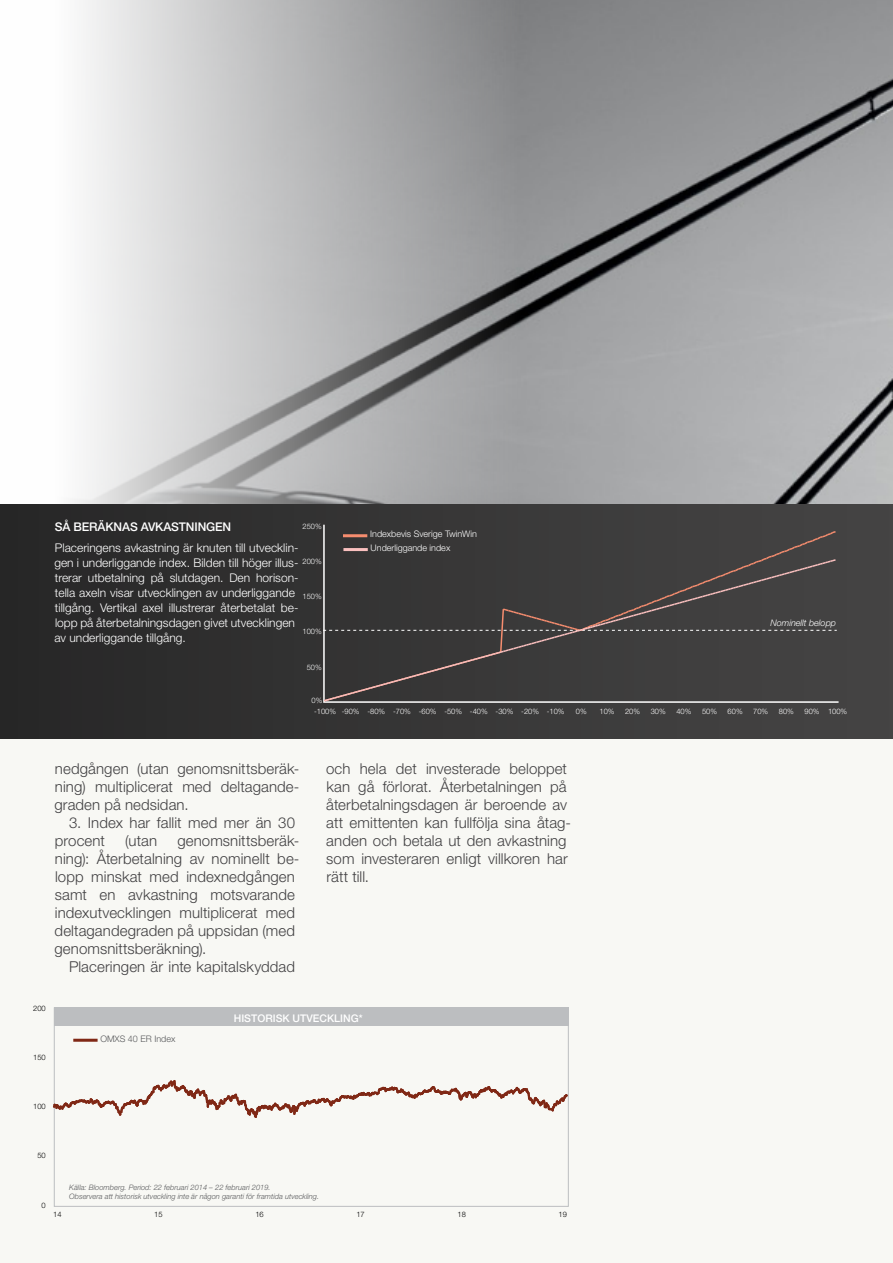
<style>
.page{position:relative;width:893px;height:1263px;background:#fff}
.page>*{position:absolute;margin:0;border:0;box-sizing:border-box;transform-origin:0 0}
.t1{font:300 15px/18px "Helvetica Neue LT Std";letter-spacing:.005em;color:#414042}
.t2{font:300 12px/15px "Helvetica Neue LT Std";color:#fff}
.t3{font:500 12px "Helvetica Neue LT Std";letter-spacing:-.01em;color:#fff}
.t4{font:500 10.5px "Helvetica Neue LT Std";color:#fff}
.t5{font:300 9px "Helvetica Neue LT Std";color:#fff}
.t6{font:italic 300 9px "Helvetica Neue LT Std";color:#fff}
.t7{font:300 9px "Helvetica Neue LT Std";color:#58595b}
.t8{font:italic 300 7.5px/9px "Helvetica Neue LT Std";color:#58595b}
.t9{font:300 7.5px "Helvetica Neue LT Std";color:#fff}
.t10{font:300 7.5px "Helvetica Neue LT Std";color:#000}
</style>
<div class="page">
<img style="left:72px;top:0;width:821px;height:504px">
<div style="left:0;top:730px;width:893px;height:533px;background:#f8f8f4"></div>
<div style="left:0;top:504px;width:893px;height:234px;background:linear-gradient(to right,#272727,#464545)"></div>
<div style="left:54px;top:1007px;width:515px;height:200px;border:1px solid #bcbec0"></div>
<hr style="left:75px;top:1039px;width:21px;height:3px;background:#802815">
<div style="left:54px;top:1008px;width:514px;height:18px;background:#bcbec0"></div>
<svg style="left:53px;top:1081px;width:515px;height:36px"></svg>
<svg style="left:322px;top:523px;width:518px;height:180px;background:#4d4c4c"></svg>
<svg style="left:323px;top:530px;width:514px;height:172px;background:#413e3e"></svg>
<p class="t3" style="left:55px;top:519px;width:178px">SÅ BERÄKNAS AVKASTNINGEN</p>
<p class="t2" style="left:54px;top:540px;width:246px">Placeringens avkastning är knuten till utvecklin&shy;gen i underliggande index. Bilden till höger illus&shy;trerar utbetalning på slutdagen. Den horison&shy;tella axeln visar utvecklingen av underliggande tillgång. Vertikal axel illustrerar återbetalat be&shy;lopp på återbetalningsdagen givet utvecklingen av underliggande tillgång.</p>
<p class="t9" style="left:302px;top:521px;width:21px">250%</p>
<p class="t9" style="left:302px;top:557px;width:21px">200%</p>
<p class="t9" style="left:302px;top:592px;width:21px">150%</p>
<p class="t9" style="left:302px;top:627px;width:21px">100%</p>
<p class="t9" style="left:307px;top:662px;width:17px">50%</p>
<p class="t9" style="left:311px;top:695px;width:12px">0%</p>
<p class="t5" style="left:370px;top:529px;width:108px">Indexbevis Sverige TwinWin</p>
<p class="t5" style="left:371px;top:542px;width:81px">Underliggande index</p>
<p class="t6" style="left:770px;top:617px;width:67px">Nominellt belopp</p>
<p class="t9" style="left:314px;top:707px;width:252px">-100% -90% -80% -70% -60% -50% -40% -30% -20% -10%</p>
<p class="t9" style="left:576px;top:707px;width:12px">0%</p>
<p class="t9" style="left:599px;top:707px;width:17px">10%</p>
<p class="t9" style="left:625px;top:707px;width:17px">20%</p>
<p class="t9" style="left:651px;top:707px;width:17px">30%</p>
<p class="t9" style="left:676px;top:707px;width:17px">40%</p>
<p class="t9" style="left:702px;top:707px;width:17px">50%</p>
<p class="t9" style="left:728px;top:707px;width:17px">60%</p>
<p class="t9" style="left:753px;top:707px;width:17px">70%</p>
<p class="t9" style="left:779px;top:707px;width:17px">80%</p>
<p class="t9" style="left:804px;top:707px;width:44px">90% 100%</p>
<p class="t1" style="left:54px;top:759px;width:247px;text-align:justify">nedgången (utan genomsnittsberäk&shy;ning) multiplicerat med deltagande&shy;graden på nedsidan.</p>
<p class="t1" style="left:55px;top:813px;width:242px;text-indent:14px">3. Index har fallit med mer än 30 procent</p>
<p class="t1" style="left:125px;top:831px;width:33px">(utan</p>
<p class="t1" style="left:54px;top:831px;width:247px;text-indent:123px">genomsnittsberäk&shy;ning): Återbetalning av nominellt be&shy;lopp minskat med indexnedgången samt en avkastning motsvarande indexutvecklingen multiplicerat med deltagandegraden på uppsidan (med genomsnittsberäkning).</p>
<p class="t1" style="left:69px;top:957px;width:227px">Placeringen är inte kapitalskyddad</p>
<p class="t1" style="left:326px;top:759px;width:247px">och hela det investerade beloppet kan gå förlorat. Återbetalningen på återbetalningsdagen är beroende av att emittenten kan fullfölja sina åtag&shy;anden och betala ut den avkastning som investeraren enligt villkoren har rätt till.</p>
<p class="t10" style="left:33px;top:1003px;width:14px">200</p>
<p class="t10" style="left:33px;top:1052px;width:14px">150</p>
<p class="t7" style="left:100px;top:1033px;width:76px">OMXS 40 ER Index</p>
<p class="t4" style="left:234px;top:1011px;width:130px">HISTORISK UTVECKLING*</p>
<p class="t10" style="left:33px;top:1102px;width:14px">100</p>
<p class="t10" style="left:37px;top:1151px;width:10px">50</p>
<p class="t10" style="left:42px;top:1200px;width:6px">0</p>
<p class="t8" style="left:69px;top:1182px;width:251px">Källa: Bloomberg. Period: 22 februari 2014 – 22 februari 2019.<br>Observera att historisk utveckling inte är någon garanti för framtida utveckling.</p>
<p class="t10" style="left:53px;top:1209px;width:10px">14</p>
<p class="t10" style="left:154px;top:1209px;width:10px">15</p>
<p class="t10" style="left:255px;top:1209px;width:10px">16</p>
<p class="t10" style="left:356px;top:1209px;width:10px">17</p>
<p class="t10" style="left:457px;top:1209px;width:10px">18</p>
<p class="t10" style="left:559px;top:1209px;width:10px">19</p>
</div>
